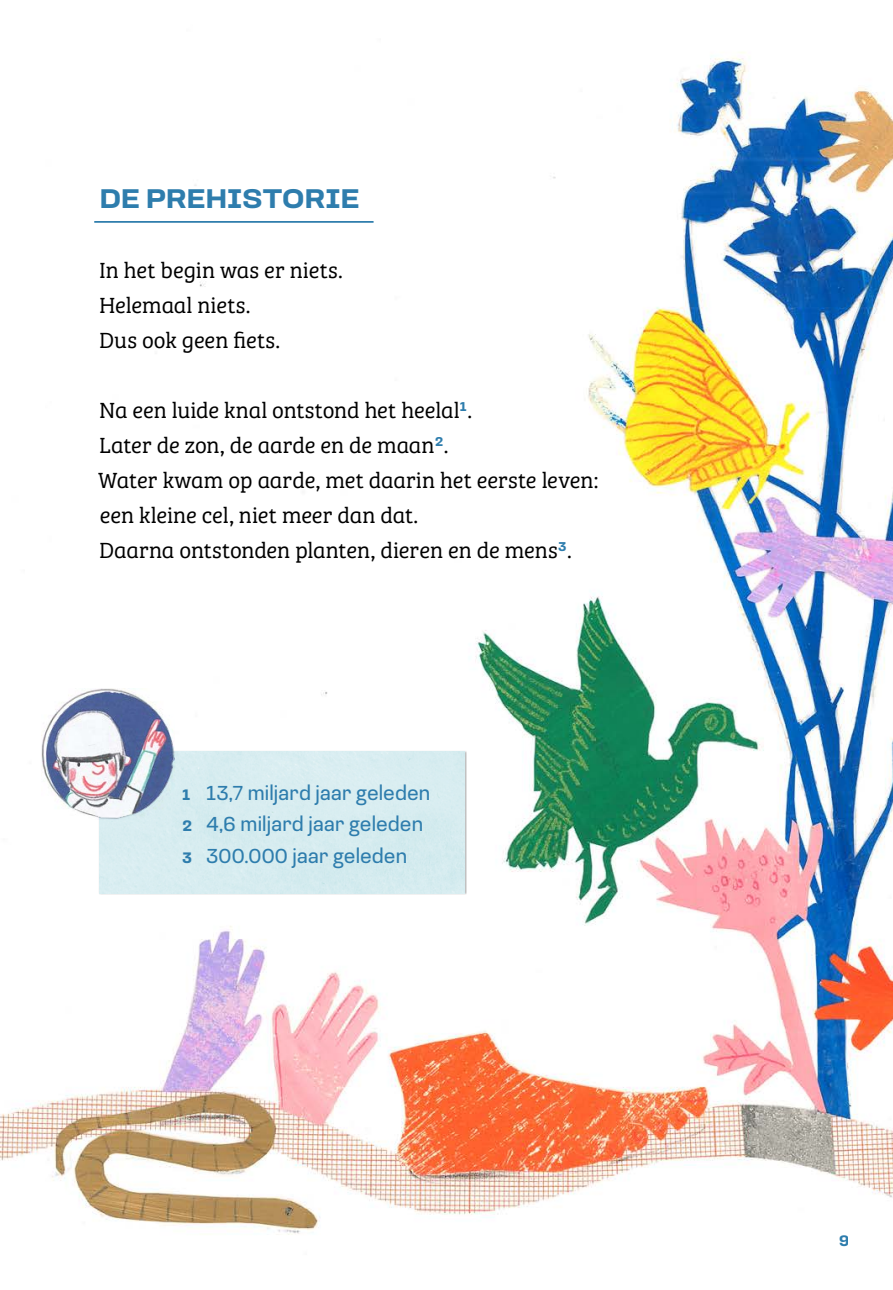
<style>
.page{position:relative;width:893px;height:1290px;background:#fff}
.page>*{position:absolute;margin:0;border:0;box-sizing:border-box;transform-origin:0 0}
.t1{font:700 28px "Loos Wide";color:#2e7dad}
.t2{font:22.75px/35px "Bree Serif Lt";letter-spacing:-.005em;color:#000}
.t3{font:21px/31.5px "Loos Normal";letter-spacing:.005em;color:#2e7dad}
.t4{font:700 15.75px "Loos Normal";color:#2e7dad}
.s1{font-weight:700;font-size:15.75px}
</style>
<div class="page">
<img style="left:0;top:52px;width:893px;height:1183px">
<hr style="left:94px;top:221px;width:280px;height:2px;background:#2e7dad">
<div style="left:98px;top:750px;width:369px;height:145px;background:#000;opacity:.3"></div>
<div style="left:99px;top:751px;width:366px;height:142px;background:#d7edf0"></div>
<img style="left:41px;top:688px;width:133px;height:132px">
<p class="t1" style="left:100px;top:178px;width:261px">DE PREHISTORIE</p>
<p class="t2" style="left:99px;top:252px;width:245px">In het begin was er niets.<br>Helemaal niets.<br>Dus ook geen fiets.</p>
<p class="t2" style="left:98px;top:392px;width:502px">Na een luide knal ontstond het heelal<sup>1</sup>.<br>Later de zon, de aarde en de maan<sup>2</sup>.<br>Water kwam op aarde, met daarin het eerste leven: een kleine cel, niet meer dan dat.<br>Daarna ontstonden planten, dieren en de mens<sup>3</sup>.</p>
<p class="t3" style="left:182px;top:776px;width:249px"><span class="s1">1</span> 13,7 miljard jaar geleden<br><span class="s1">2</span> 4,6 miljard jaar geleden<br><span class="s1">3</span> 300.000 jaar geleden</p>
<p class="t4" style="left:838px;top:1229px;width:12px">9</p>
</div>
